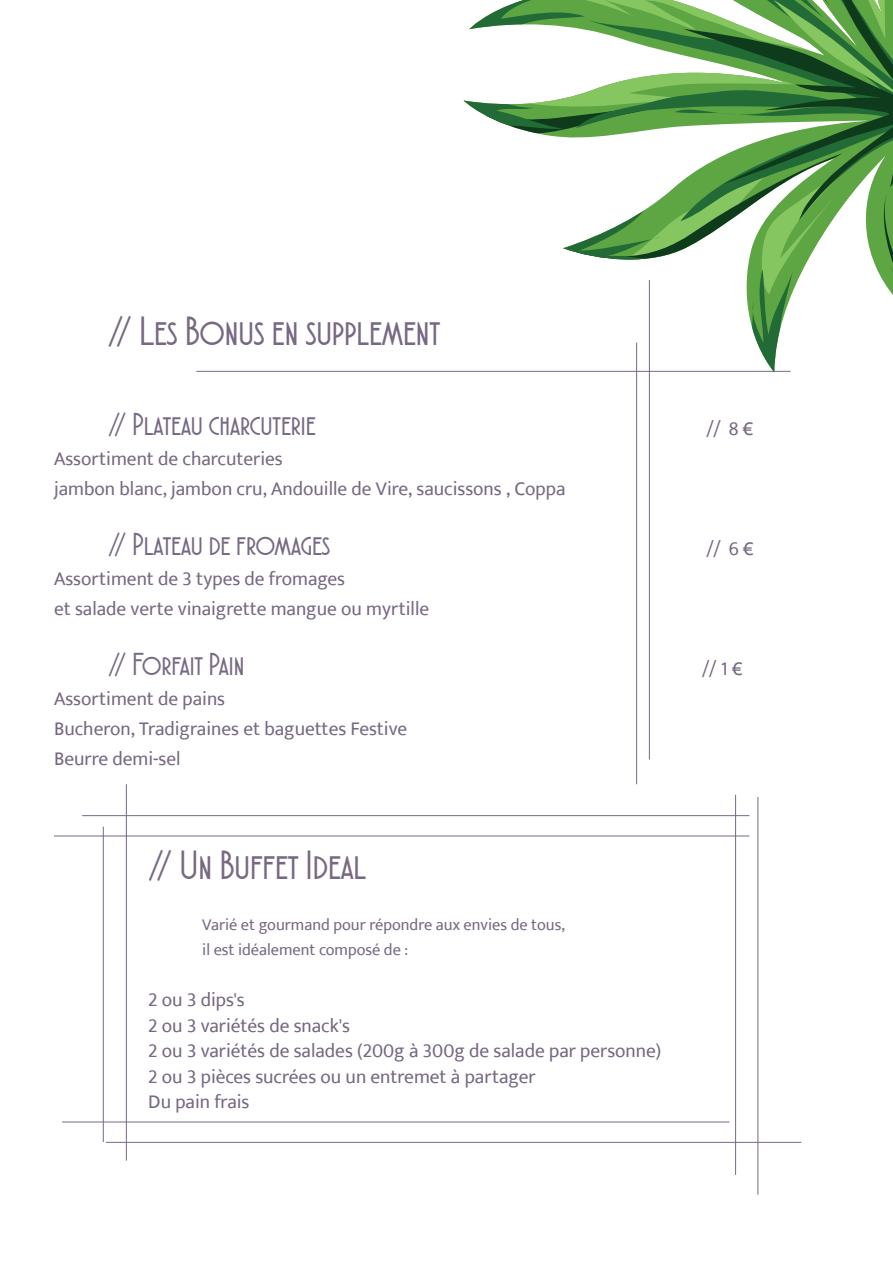
<style>
.page{position:relative;width:893px;height:1263px;background:#fff}
.page>*{position:absolute;margin:0;border:0;box-sizing:border-box;transform-origin:0 0}
.t1{font:40.5px "Atlantic Cruise";color:#776983}
.t2{font:31.5px "Atlantic Cruise";color:#776983}
.t3{font:19.5px/30px "Ek Mukta";color:#776983}
.t4{font:16.5px/25.5px "Ek Mukta";color:#776983}
</style>
<div class="page">
<hr style="left:649px;top:280px;width:1px;height:479px;background:#776983">
<hr style="left:636px;top:343px;width:1px;height:441px;background:#776983">
<hr style="left:62px;top:1121px;width:667px;height:1px;background:#776983">
<hr style="left:106px;top:1142px;width:695px;height:1px;background:#776983">
<hr style="left:82px;top:815px;width:667px;height:1px;background:#776983">
<hr style="left:54px;top:836px;width:695px;height:1px;background:#776983">
<hr style="left:103px;top:827px;width:1px;height:315px;background:#776983">
<hr style="left:126px;top:784px;width:1px;height:376px;background:#776983">
<hr style="left:735px;top:795px;width:1px;height:380px;background:#776983">
<hr style="left:757px;top:797px;width:1px;height:398px;background:#776983">
<hr style="left:196px;top:371px;width:595px;height:1px;background:#776983">
<svg style="left:463px;top:0;width:430px;height:372px"></svg>
<h1 class="t1" style="left:108px;top:311px;width:334px">// Les Bonus en supplement</h1>
<h2 class="t2" style="left:108px;top:408px;width:209px">// Plateau charcuterie</h2>
<p class="t3" style="left:706px;top:413px;width:48px">// 8 €</p>
<p class="t3" style="left:54px;top:443px;width:513px">Assortiment de charcuteries<br>jambon blanc, jambon cru, Andouille de Vire, saucissons , Coppa</p>
<h2 class="t2" style="left:108px;top:528px;width:224px">// Plateau de fromages</h2>
<p class="t3" style="left:706px;top:533px;width:49px">// 6 €</p>
<p class="t3" style="left:54px;top:563px;width:377px">Assortiment de 3 types de fromages<br>et salade verte vinaigrette mangue ou myrtille</p>
<h2 class="t2" style="left:108px;top:648px;width:138px">// Forfait Pain</h2>
<p class="t3" style="left:702px;top:653px;width:42px">// 1 €</p>
<p class="t3" style="left:54px;top:683px;width:355px">Assortiment de pains<br>Bucheron, Tradigraines et baguettes Festive<br>Beurre demi-sel</p>
<h1 class="t1" style="left:148px;top:844px;width:219px">// Un Buffet Ideal</h1>
<p class="t4" style="left:202px;top:911px;width:364px">Varié et gourmand pour répondre aux envies de tous, il est idéalement composé de :</p>
<p class="t3" style="left:148px;top:986px;width:514px;line-height:25.5px">2 ou 3 dips's<br>2 ou 3 variétés de snack's<br>2 ou 3 variétés de salades (200g à 300g de salade par personne)<br>2 ou 3 pièces sucrées ou un entremet à partager<br>Du pain frais</p>
</div>
